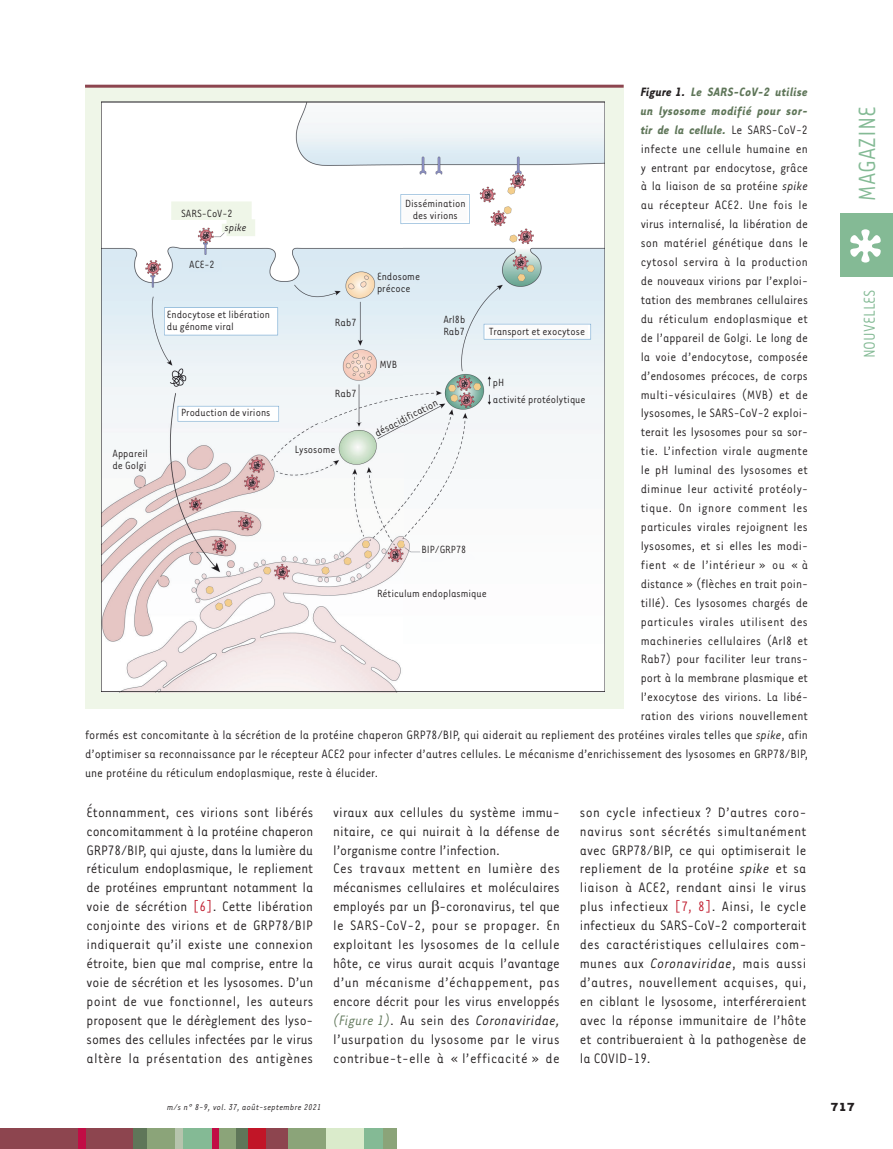
<style>
.page{position:relative;width:893px;height:1149px;background:#fff}
.page>*{position:absolute;margin:0;border:0;box-sizing:border-box;transform-origin:0 0}
.t1{font:27px "Tarzana Narrow";color:#84ba95}
.t2{font:18px "Tarzana Narrow";color:#84ba95}
.t3{font:15.75px/18.9px "Tarzana Narrow";letter-spacing:.005em;color:#231f20;text-align:justify}
.t4{font:13.95px "Tarzana Narrow";letter-spacing:.005em;color:#231f20}
.t5{font:italic 700 13.95px "Tarzana Narrow";letter-spacing:.015em;color:#5f7659}
.t6{font:13.95px "Tarzana Narrow";letter-spacing:.025em;color:#231f20}
.t7{font:13.95px "Tarzana Narrow";letter-spacing:.035em;color:#231f20}
.t8{font:13.95px "Tarzana Narrow";letter-spacing:.03em;color:#231f20}
.t9{font:700 13.5px "Tarzana Wide";color:#231f20}
.t10{font:12px/12px "Tarzana Narrow";color:#231f20}
.t11{font:italic 12px "Tarzana Narrow";color:#231f20}
.t12{font:italic 9.75px "Tarzana Narrow";letter-spacing:.025em;color:#231f20}
.s1{color:#231f20}
.s2{font-weight:400;font-style:normal;color:#231f20}
.s3{font-style:italic}
.s4{color:#bf182a}
.s5{font-style:italic;color:#5f7659}
</style>
<div class="page">
<div style="left:0;top:1127px;width:134px;height:21px;background:#8d454f"></div>
<div style="left:235px;top:1127px;width:13px;height:21px;background:#5f7659"></div>
<div style="left:78px;top:1127px;width:7px;height:21px;background:#c10d45"></div>
<div style="left:133px;top:1127px;width:22px;height:21px;background:#5f7659"></div>
<div style="left:147px;top:1127px;width:29px;height:21px;background:#8ba479"></div>
<div style="left:175px;top:1127px;width:8px;height:21px;background:#b6c4ad"></div>
<div style="left:183px;top:1127px;width:30px;height:21px;background:#84ba95"></div>
<div style="left:217px;top:1127px;width:19px;height:21px;background:#8ba479"></div>
<div style="left:213px;top:1127px;width:6px;height:21px;background:#c10d45"></div>
<div style="left:248px;top:1127px;width:27px;height:21px;background:#c11527"></div>
<div style="left:287px;top:1127px;width:39px;height:21px;background:#8ba479"></div>
<div style="left:267px;top:1127px;width:21px;height:21px;background:#8d454f"></div>
<div style="left:326px;top:1127px;width:38px;height:21px;background:#daebcb"></div>
<div style="left:364px;top:1127px;width:20px;height:21px;background:#84ba95"></div>
<div style="left:383px;top:1127px;width:14px;height:21px;background:#8ba479"></div>
<div style="left:840px;top:213px;width:53px;height:63px;background:#84ba95"></div>
<svg style="left:850px;top:229px;width:31px;height:33px"></svg>
<div style="left:85px;top:85px;width:539px;height:623px;background:#eff6e8"></div>
<img style="left:101px;top:102px;width:503px;height:590px">
<hr style="left:85px;top:85px;width:539px;height:3px;background:#8d454f">
<p class="t5" style="left:641px;top:83px;width:169px"><span class="s1">Figure 1.</span> Le SARS-CoV-2 utilise</p>
<p class="t5" style="left:641px;top:102px;width:169px">un lysosome modifié pour sor-</p>
<p class="t5" style="left:641px;top:121px;width:169px">tir de la cellule. <span class="s2">Le SARS-CoV-2</span></p>
<p class="t4" style="left:641px;top:140px;width:169px">infecte une cellule humaine en</p>
<p class="t4" style="left:641px;top:159px;width:169px">y entrant par endocytose, grâce</p>
<p class="t4" style="left:641px;top:178px;width:169px">à la liaison de sa protéine <span class="s3">spike</span></p>
<p class="t4" style="left:641px;top:197px;width:169px">au récepteur ACE2. Une fois le</p>
<p class="t4" style="left:641px;top:216px;width:169px">virus internalisé, la libération de</p>
<p class="t4" style="left:641px;top:234px;width:169px">son matériel génétique dans le</p>
<p class="t4" style="left:641px;top:253px;width:169px">cytosol servira à la production</p>
<p class="t4" style="left:641px;top:272px;width:169px">de nouveaux virions par l’exploi-</p>
<p class="t4" style="left:641px;top:291px;width:169px">tation des membranes cellulaires</p>
<p class="t4" style="left:641px;top:310px;width:169px">du réticulum endoplasmique et</p>
<p class="t4" style="left:641px;top:329px;width:169px">de l’appareil de Golgi. Le long de</p>
<p class="t4" style="left:641px;top:348px;width:169px">la voie d’endocytose, composée</p>
<p class="t4" style="left:641px;top:367px;width:169px">d’endosomes précoces, de corps</p>
<p class="t6" style="left:641px;top:386px;width:169px">multi-vésiculaires (MVB) et de</p>
<p class="t4" style="left:641px;top:405px;width:169px">lysosomes, le SARS-CoV-2 exploi-</p>
<p class="t4" style="left:641px;top:423px;width:169px">terait les lysosomes pour sa sor-</p>
<p class="t4" style="left:641px;top:442px;width:169px">tie. L’infection virale augmente</p>
<p class="t4" style="left:641px;top:461px;width:169px">le pH luminal des lysosomes et</p>
<p class="t4" style="left:641px;top:480px;width:169px">diminue leur activité protéoly-</p>
<p class="t7" style="left:641px;top:499px;width:169px">tique. On ignore comment les</p>
<p class="t4" style="left:641px;top:518px;width:169px">particules virales rejoignent les</p>
<p class="t4" style="left:641px;top:537px;width:169px">lysosomes, et si elles les modi-</p>
<p class="t8" style="left:641px;top:556px;width:169px">fient « de l’intérieur » ou « à</p>
<p class="t4" style="left:641px;top:575px;width:169px">distance » (flèches en trait poin-</p>
<p class="t4" style="left:641px;top:594px;width:169px">tillé). Ces lysosomes chargés de</p>
<p class="t6" style="left:641px;top:612px;width:169px">particules virales utilisent des</p>
<p class="t4" style="left:641px;top:631px;width:169px">machineries cellulaires (Arl8 et</p>
<p class="t4" style="left:641px;top:650px;width:169px">Rab7) pour faciliter leur trans-</p>
<p class="t4" style="left:641px;top:669px;width:169px">port à la membrane plasmique et</p>
<p class="t4" style="left:641px;top:688px;width:169px">l’exocytose des virions. La libé-</p>
<p class="t4" style="left:641px;top:707px;width:169px">ration des virions nouvellement</p>
<p class="t4" style="left:85px;top:726px;width:724px">formés est concomitante à la sécrétion de la protéine chaperon GRP78/BIP, qui aiderait au repliement des protéines virales telles que <span class="s3">spike</span>, afin</p>
<p class="t4" style="left:85px;top:745px;width:724px">d’optimiser sa reconnaissance par le récepteur ACE2 pour infecter d’autres cellules. Le mécanisme d’enrichissement des lysosomes en GRP78/BIP,</p>
<p class="t4" style="left:85px;top:764px;width:295px">une protéine du réticulum endoplasmique, reste à élucider.</p>
<p class="t10" style="left:405px;top:196px;width:62px;text-align:center">Dissémination des virions</p>
<p class="t10" style="left:181px;top:207px;width:53px">SARS-CoV-2</p>
<p class="t11" style="left:225px;top:220px;width:23px">spike</p>
<p class="t10" style="left:189px;top:258px;width:27px">ACE-2</p>
<p class="t10" style="left:377px;top:269px;width:44px">Endosome précoce</p>
<p class="t10" style="left:167px;top:308px;width:105px">Endocytose et libération du génome viral</p>
<p class="t10" style="left:443px;top:312px;width:23px">Arl8b<br>Rab7</p>
<p class="t10" style="left:335px;top:316px;width:23px">Rab7</p>
<p class="t10" style="left:489px;top:324px;width:97px">Transport et exocytose</p>
<p class="t10" style="left:380px;top:357px;width:19px">MVB</p>
<p class="t10" style="left:493px;top:373px;width:94px;line-height:17px">pH<br>activité protéolytique</p>
<p class="t10" style="left:335px;top:386px;width:23px">Rab7</p>
<p class="t10" style="left:372px;top:427px;width:71px;rotate:-27deg">désacidification</p>
<p class="t10" style="left:181px;top:406px;width:91px">Production de virions</p>
<p class="t10" style="left:295px;top:443px;width:42px">Lysosome</p>
<p class="t10" style="left:112px;top:446px;width:37px">Appareil de Golgi</p>
<p class="t10" style="left:421px;top:543px;width:46px">BIP/GRP78</p>
<p class="t10" style="left:377px;top:587px;width:111px">Réticulum endoplasmique</p>
<p class="t3" style="left:87px;top:801px;width:228px">Étonnamment, ces virions sont libérés concomitamment à la protéine chaperon GRP78/BIP, qui ajuste, dans la lumière du réticulum endoplasmique, le repliement de protéines empruntant notamment la voie de sécrétion <span class="s4">[6]</span>. Cette libération conjointe des virions et de GRP78/BIP indiquerait qu’il existe une connexion étroite, bien que mal comprise, entre la voie de sécrétion et les lysosomes. D’un point de vue fonctionnel, les auteurs proposent que le dérèglement des lyso&shy;somes des cellules infectées par le virus altère la présentation des antigènes</p>
<p class="t3" style="left:333px;top:801px;width:228px;text-align:left">viraux aux cellules du système immu&shy;nitaire, ce qui nuirait à la défense de l’organisme contre l’infection.<br>Ces travaux mettent en lumière des mécanismes cellulaires et moléculaires employés par un -coronavirus, tel que le SARS-CoV-2, pour se propager. En exploitant les lysosomes de la cellule hôte, ce virus aurait acquis l’avantage d’un mécanisme d’échappement, pas encore décrit pour les virus enveloppés <span class="s5">(Figure 1)</span>. Au sein des <span class="s3">Coronaviridae, </span>l’usurpation du lysosome par le virus contribue-t-elle à « l’efficacité » de</p>
<p class="t12" style="left:167px;top:1100px;width:155px">m/s n° 8-9, vol. 37, août-septembre 2021</p>
<p class="t3" style="left:580px;top:801px;width:228px">son cycle infectieux ? D’autres coro&shy;navirus sont sécrétés simultanément avec GRP78/BIP, ce qui optimiserait le repliement de la protéine <span class="s3">spike</span> et sa liaison à ACE2, rendant ainsi le virus plus infectieux <span class="s4">[7, 8]</span>. Ainsi, le cycle infectieux du SARS-CoV-2 comporterait des caractéristiques cellulaires com&shy;munes aux <span class="s3">Coronaviridae</span>, mais aussi d’autres, nouvellement acquises, qui, en ciblant le lysosome, interféreraient avec la réponse immunitaire de l’hôte et contribueraient à la pathogenèse de la COVID-19.</p>
<h1 class="t1" style="left:851px;top:200px;width:96px;rotate:-90deg">MAGAZINE</h1>
<p class="t2" style="left:859px;top:358px;width:70px;rotate:-90deg">NOUVELLES</p>
<p class="t9" style="left:830px;top:1097px;width:26px">717</p>
</div>
